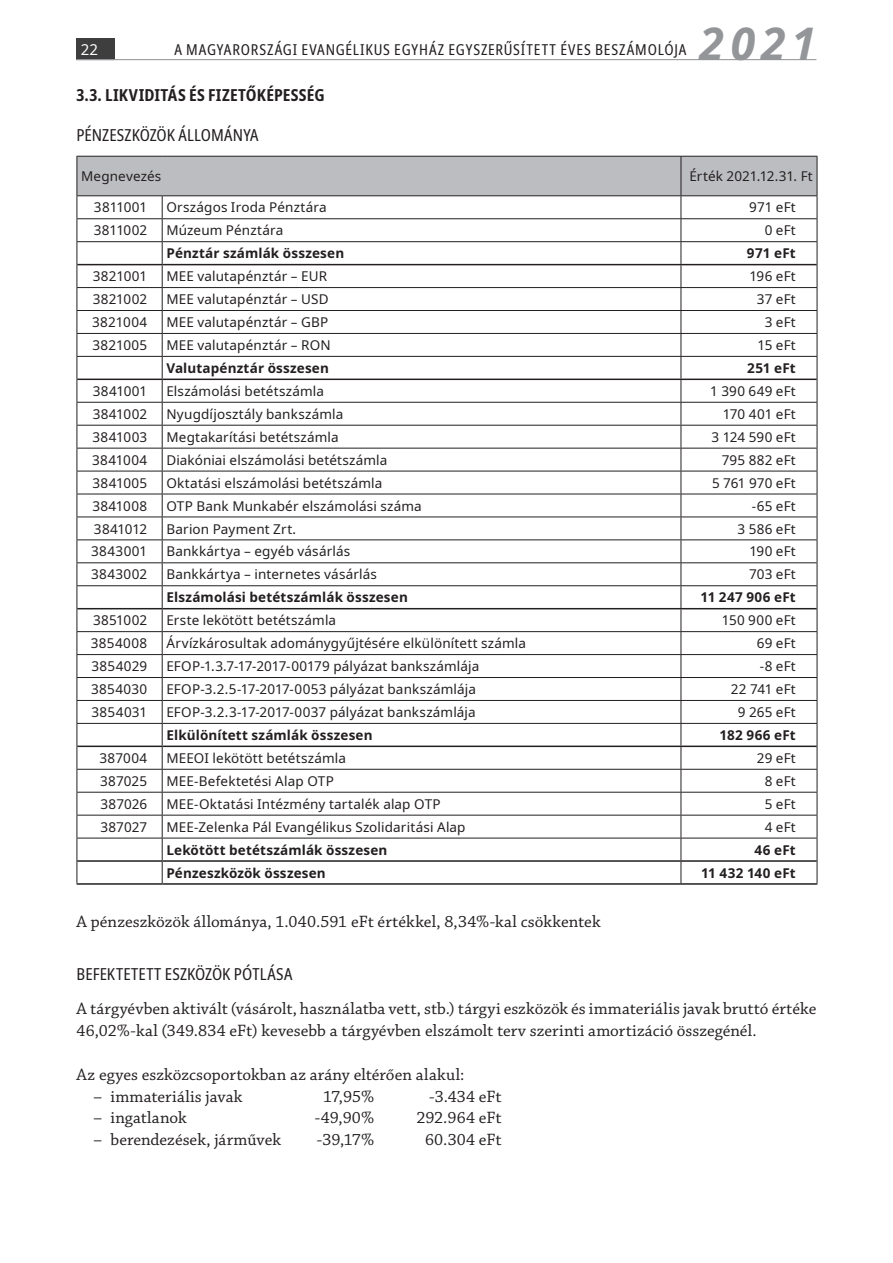
<style>
.page{position:relative;width:893px;height:1263px;background:#fff}
.page>*{position:absolute;margin:0;border:0;box-sizing:border-box;transform-origin:0 0}
.t1{font:italic 700 45px "Noto Sans";color:#939598}
.t2{font:17.25px/21.9px "Chaparral Pro";letter-spacing:.005em;color:#231f20}
.t3{font:condensed 16.5px "Noto Sans";letter-spacing:.005em;color:#231f20}
.t4{font:700 condensed 16.5px "Noto Sans";letter-spacing:.01em;color:#231f20}
.t5{font:condensed 15px "Noto Sans";letter-spacing:.055em;color:#231f20}
.t6{font:15px "Noto Sans";color:#fff}
.t7{font:13.5px "Noto Sans";letter-spacing:.01em;color:#231f20}
.t8{font:700 13.5px "Noto Sans";letter-spacing:.015em;color:#231f20}
.t9{font:13.5px "Noto Sans";letter-spacing:.03em;color:#231f20}
.t10{font:13.5px "Noto Sans";letter-spacing:-.015em;color:#231f20}
</style>
<div class="page">
<div style="left:77px;top:38px;width:38px;height:22px;background:#3e3e3f"></div>
<hr style="left:77px;top:59px;width:739px;height:1px;background:#939598">
<svg style="left:77px;top:156px;width:741px;height:727px"></svg>
<hr style="left:77px;top:264px;width:85px;height:1px;background:#231f20">
<hr style="left:162px;top:264px;width:519px;height:1px;background:#231f20">
<hr style="left:681px;top:264px;width:136px;height:1px;background:#231f20">
<hr style="left:77px;top:379px;width:85px;height:1px;background:#231f20">
<hr style="left:162px;top:379px;width:519px;height:1px;background:#231f20">
<hr style="left:681px;top:379px;width:136px;height:1px;background:#231f20">
<hr style="left:77px;top:608px;width:85px;height:1px;background:#231f20">
<hr style="left:162px;top:608px;width:519px;height:1px;background:#231f20">
<hr style="left:681px;top:608px;width:136px;height:1px;background:#231f20">
<hr style="left:77px;top:745px;width:85px;height:2px;background:#231f20">
<hr style="left:162px;top:745px;width:519px;height:2px;background:#231f20">
<hr style="left:681px;top:745px;width:136px;height:2px;background:#231f20">
<hr style="left:77px;top:860px;width:85px;height:2px;background:#231f20">
<hr style="left:162px;top:860px;width:519px;height:2px;background:#231f20">
<hr style="left:681px;top:860px;width:136px;height:2px;background:#231f20">
<hr style="left:77px;top:883px;width:85px;height:2px;background:#231f20">
<hr style="left:162px;top:883px;width:519px;height:2px;background:#231f20">
<hr style="left:681px;top:883px;width:136px;height:2px;background:#231f20">
<p class="t6" style="left:81px;top:39px;width:19px">22</p>
<p class="t5" style="left:174px;top:39px;width:514px">A MAGYARORSZÁGI EVANGÉLIKUS EGYHÁZ EGYSZERŰSÍTETT ÉVES BESZÁMOLÓJA</p>
<h1 class="t1" style="left:699px;top:12px;width:118px">2021</h1>
<p class="t4" style="left:77px;top:83px;width:250px">3.3. LIKVIDITÁS ÉS FIZETŐKÉPESSÉG</p>
<p class="t3" style="left:77px;top:124px;width:184px">PÉNZESZKÖZÖK ÁLLOMÁNYA</p>
<p class="t7" style="left:81px;top:167px;width:82px">Megnevezés</p>
<p class="t7" style="left:689px;top:167px;width:125px">Érték 2021.12.31. Ft</p>
<p class="t7" style="left:94px;top:198px;width:55px">3811001</p>
<p class="t7" style="left:166px;top:198px;width:162px">Országos Iroda Pénztára</p>
<p class="t7" style="left:749px;top:198px;width:48px">971 eFt</p>
<p class="t7" style="left:94px;top:221px;width:55px">3811002</p>
<p class="t7" style="left:166px;top:221px;width:118px">Múzeum Pénztára</p>
<p class="t7" style="left:765px;top:221px;width:33px">0 eFt</p>
<p class="t8" style="left:166px;top:244px;width:179px">Pénztár számlák összesen</p>
<p class="t8" style="left:747px;top:244px;width:50px">971 eFt</p>
<p class="t7" style="left:93px;top:267px;width:56px">3821001</p>
<p class="t7" style="left:166px;top:267px;width:162px">MEE valutapénztár – EUR</p>
<p class="t7" style="left:749px;top:267px;width:48px">196 eFt</p>
<p class="t7" style="left:93px;top:290px;width:56px">3821002</p>
<p class="t7" style="left:166px;top:290px;width:164px">MEE valutapénztár – USD</p>
<p class="t7" style="left:757px;top:290px;width:40px">37 eFt</p>
<p class="t7" style="left:92px;top:313px;width:57px">3821004</p>
<p class="t7" style="left:166px;top:313px;width:163px">MEE valutapénztár – GBP</p>
<p class="t7" style="left:765px;top:313px;width:33px">3 eFt</p>
<p class="t7" style="left:93px;top:336px;width:56px">3821005</p>
<p class="t7" style="left:166px;top:336px;width:166px">MEE valutapénztár – RON</p>
<p class="t7" style="left:757px;top:336px;width:40px">15 eFt</p>
<p class="t8" style="left:166px;top:358px;width:164px">Valutapénztár összesen</p>
<p class="t8" style="left:747px;top:358px;width:50px">251 eFt</p>
<p class="t7" style="left:93px;top:381px;width:56px">3841001</p>
<p class="t7" style="left:166px;top:381px;width:159px">Elszámolási betétszámla</p>
<p class="t7" style="left:710px;top:381px;width:87px">1 390 649 eFt</p>
<p class="t7" style="left:93px;top:404px;width:56px">3841002</p>
<p class="t7" style="left:166px;top:404px;width:178px">Nyugdíjosztály bankszámla</p>
<p class="t7" style="left:723px;top:404px;width:74px">170 401 eFt</p>
<p class="t7" style="left:93px;top:427px;width:56px">3841003</p>
<p class="t7" style="left:166px;top:427px;width:174px">Megtakarítási betétszámla</p>
<p class="t7" style="left:712px;top:427px;width:86px">3 124 590 eFt</p>
<p class="t9" style="left:92px;top:450px;width:57px">3841004</p>
<p class="t7" style="left:166px;top:450px;width:222px">Diakóniai elszámolási betétszámla</p>
<p class="t7" style="left:722px;top:450px;width:76px">795 882 eFt</p>
<p class="t7" style="left:92px;top:473px;width:56px">3841005</p>
<p class="t7" style="left:166px;top:473px;width:217px">Oktatási elszámolási betétszámla</p>
<p class="t7" style="left:712px;top:473px;width:85px">5 761 970 eFt</p>
<p class="t7" style="left:92px;top:496px;width:56px">3841008</p>
<p class="t7" style="left:166px;top:496px;width:257px">OTP Bank Munkabér elszámolási száma</p>
<p class="t7" style="left:752px;top:496px;width:46px">-65 eFt</p>
<p class="t10" style="left:94px;top:519px;width:55px">3841012</p>
<p class="t7" style="left:166px;top:519px;width:131px">Barion Payment Zrt.</p>
<p class="t7" style="left:737px;top:519px;width:60px">3 586 eFt</p>
<p class="t7" style="left:91px;top:542px;width:58px">3843001</p>
<p class="t7" style="left:166px;top:542px;width:185px">Bankkártya – egyéb vásárlás</p>
<p class="t7" style="left:749px;top:542px;width:48px">190 eFt</p>
<p class="t7" style="left:91px;top:565px;width:58px">3843002</p>
<p class="t7" style="left:166px;top:565px;width:212px">Bankkártya – internetes vásárlás</p>
<p class="t7" style="left:749px;top:565px;width:48px">703 eFt</p>
<p class="t8" style="left:166px;top:588px;width:243px">Elszámolási betétszámlák összesen</p>
<p class="t8" style="left:700px;top:588px;width:97px">11 247 906 eFt</p>
<p class="t7" style="left:93px;top:611px;width:56px">3851002</p>
<p class="t7" style="left:166px;top:611px;width:171px">Erste lekötött betétszámla</p>
<p class="t7" style="left:722px;top:611px;width:75px">150 900 eFt</p>
<p class="t9" style="left:91px;top:634px;width:58px">3854008</p>
<p class="t7" style="left:166px;top:634px;width:361px">Árvízkárosultak adománygyűjtésére elkülönített számla</p>
<p class="t7" style="left:757px;top:634px;width:40px">69 eFt</p>
<p class="t7" style="left:92px;top:657px;width:57px">3854029</p>
<p class="t7" style="left:166px;top:657px;width:314px">EFOP-1.3.7-17-2017-00179 pályázat bankszámlája</p>
<p class="t7" style="left:760px;top:657px;width:37px">-8 eFt</p>
<p class="t7" style="left:91px;top:680px;width:58px">3854030</p>
<p class="t7" style="left:166px;top:680px;width:311px">EFOP-3.2.5-17-2017-0053 pályázat bankszámlája</p>
<p class="t7" style="left:731px;top:680px;width:66px">22 741 eFt</p>
<p class="t7" style="left:92px;top:703px;width:57px">3854031</p>
<p class="t7" style="left:166px;top:703px;width:311px">EFOP-3.2.3-17-2017-0037 pályázat bankszámlája</p>
<p class="t7" style="left:738px;top:703px;width:59px">9 265 eFt</p>
<p class="t8" style="left:166px;top:725px;width:208px">Elkülönített számlák összesen</p>
<p class="t8" style="left:719px;top:725px;width:78px">182 966 eFt</p>
<p class="t7" style="left:99px;top:748px;width:49px">387004</p>
<p class="t7" style="left:166px;top:748px;width:181px">MEEOI lekötött betétszámla</p>
<p class="t7" style="left:757px;top:748px;width:40px">29 eFt</p>
<p class="t7" style="left:100px;top:771px;width:49px">387025</p>
<p class="t7" style="left:166px;top:771px;width:169px">MEE-Befektetési Alap OTP</p>
<p class="t7" style="left:765px;top:771px;width:33px">8 eFt</p>
<p class="t7" style="left:100px;top:794px;width:48px">387026</p>
<p class="t7" style="left:166px;top:794px;width:276px">MEE-Oktatási Intézmény tartalék alap OTP</p>
<p class="t7" style="left:765px;top:794px;width:33px">5 eFt</p>
<p class="t7" style="left:100px;top:817px;width:48px">387027</p>
<p class="t7" style="left:166px;top:817px;width:301px">MEE-Zelenka Pál Evangélikus Szolidaritási Alap</p>
<p class="t7" style="left:765px;top:817px;width:33px">4 eFt</p>
<p class="t8" style="left:166px;top:840px;width:223px">Lekötött betétszámlák összesen</p>
<p class="t8" style="left:755px;top:840px;width:43px">46 eFt</p>
<p class="t8" style="left:166px;top:863px;width:161px">Pénzeszközök összesen</p>
<p class="t8" style="left:701px;top:863px;width:96px">11 432 140 eFt</p>
<p class="t2" style="left:77px;top:911px;width:526px">A pénzeszközök állománya, 1.040.591 eFt értékkel, 8,34%-kal csökkentek</p>
<p class="t3" style="left:77px;top:963px;width:217px">BEFEKTETETT ESZKÖZÖK PÓTLÁSA</p>
<p class="t2" style="left:77px;top:998px;width:741px">A tárgyévben aktivált (vásárolt, használatba vett, stb.) tárgyi eszközök és immateriális javak bruttó értéke<br>46,02%-kal (349.834 eFt) kevesebb a tárgyévben elszámolt terv szerinti amortizáció összegénél.</p>
<p class="t2" style="left:77px;top:1064px;width:389px">Az egyes eszközcsoportokban az arány eltérően alakul:</p>
<p class="t2" style="left:94px;top:1086px;width:150px">– immateriális javak</p>
<p class="t2" style="left:323px;top:1086px;width:52px">17,95%</p>
<p class="t2" style="left:429px;top:1086px;width:74px">-3.434 eFt</p>
<p class="t2" style="left:94px;top:1108px;width:95px">– ingatlanok</p>
<p class="t2" style="left:315px;top:1108px;width:61px">-49,90%</p>
<p class="t2" style="left:416px;top:1108px;width:87px">292.964 eFt</p>
<p class="t2" style="left:94px;top:1129px;width:189px">– berendezések, járművek</p>
<p class="t2" style="left:317px;top:1129px;width:59px">-39,17%</p>
<p class="t2" style="left:425px;top:1129px;width:78px">60.304 eFt</p>
</div>
